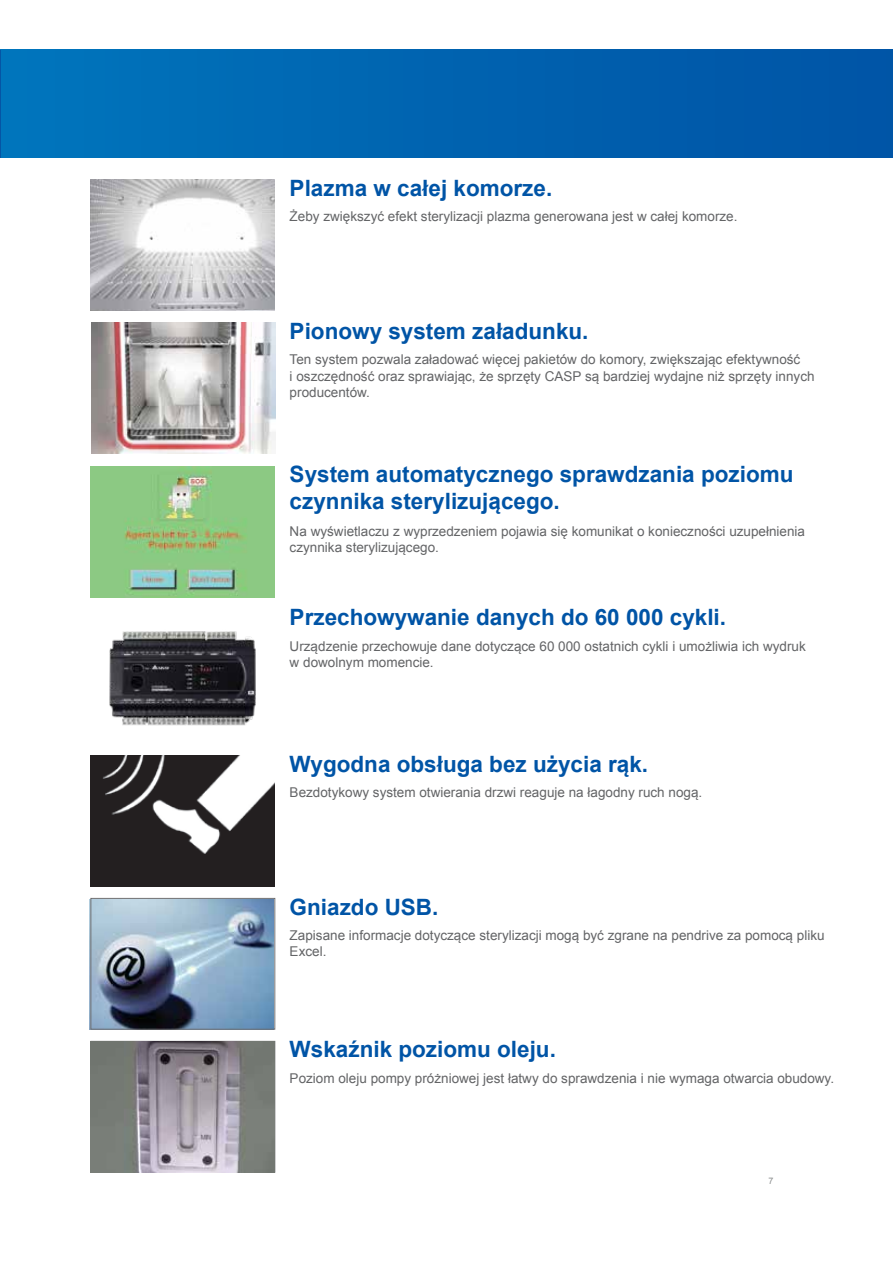
<style>
.page{position:relative;width:893px;height:1263px;background:#fff}
.page>*{position:absolute;margin:0;border:0;box-sizing:border-box;transform-origin:0 0}
.t1{font:700 22.5px/27px "Arial";color:#0054a6}
.t2{font:13.5px/16.2px "Arial";color:#636466}
.t3{font:9px "Arial";color:#8d9090}
</style>
<div class="page">
<div style="left:0;top:50px;width:893px;height:107px;background:linear-gradient(to right,#0075bc,#0053a5)"></div>
<img style="left:91px;top:180px;width:183px;height:130px">
<img style="left:90px;top:900px;width:183px;height:130px">
<img style="left:109px;top:631px;width:147px;height:95px">
<div style="left:90px;top:898px;width:185px;height:131px;border:1px solid #6d6e71"></div>
<img style="left:91px;top:1041px;width:184px;height:131px">
<img style="left:91px;top:755px;width:184px;height:131px">
<img style="left:91px;top:466px;width:183px;height:131px">
<img style="left:92px;top:323px;width:184px;height:131px">
<h1 class="t1" style="left:290px;top:175px;width:264px">Plazma w całej komorze.</h1>
<p class="t2" style="left:290px;top:208px;width:449px">Żeby zwiększyć efekt sterylizacji plazma generowana jest w całej komorze.</p>
<h1 class="t1" style="left:290px;top:318px;width:300px">Pionowy system załadunku.</h1>
<p class="t2" style="left:290px;top:352px;width:526px">Ten system pozwala załadować więcej pakietów do komory, zwiększając efektywność<br>i oszczędność oraz sprawiając, że sprzęty CASP są bardziej wydajne niż sprzęty innych producentów.</p>
<h1 class="t1" style="left:290px;top:461px;width:505px">System automatycznego sprawdzania poziomu czynnika sterylizującego.</h1>
<p class="t2" style="left:290px;top:523px;width:517px">Na wyświetlaczu z wyprzedzeniem pojawia się komunikat o konieczności uzupełnienia czynnika sterylizującego.</p>
<h1 class="t1" style="left:290px;top:605px;width:438px">Przechowywanie danych do 60 000 cykli.</h1>
<p class="t2" style="left:290px;top:638px;width:518px">Urządzenie przechowuje dane dotyczące 60 000 ostatnich cykli i umożliwia ich wydruk w dowolnym momencie.</p>
<h1 class="t1" style="left:290px;top:751px;width:360px">Wygodna obsługa bez użycia rąk.</h1>
<p class="t2" style="left:290px;top:784px;width:414px">Bezdotykowy system otwierania drzwi reaguje na łagodny ruch nogą.</p>
<h1 class="t1" style="left:290px;top:894px;width:150px">Gniazdo USB.</h1>
<p class="t2" style="left:290px;top:927px;width:536px">Zapisane informacje dotyczące sterylizacji mogą być zgrane na pendrive za pomocą pliku<br>Excel.</p>
<h1 class="t1" style="left:290px;top:1037px;width:268px">Wskaźnik poziomu oleju.</h1>
<p class="t2" style="left:290px;top:1070px;width:546px">Poziom oleju pompy próżniowej jest łatwy do sprawdzenia i nie wymaga otwarcia obudowy.</p>
<p class="t3" style="left:768px;top:1175px;width:7px">7</p>
</div>
